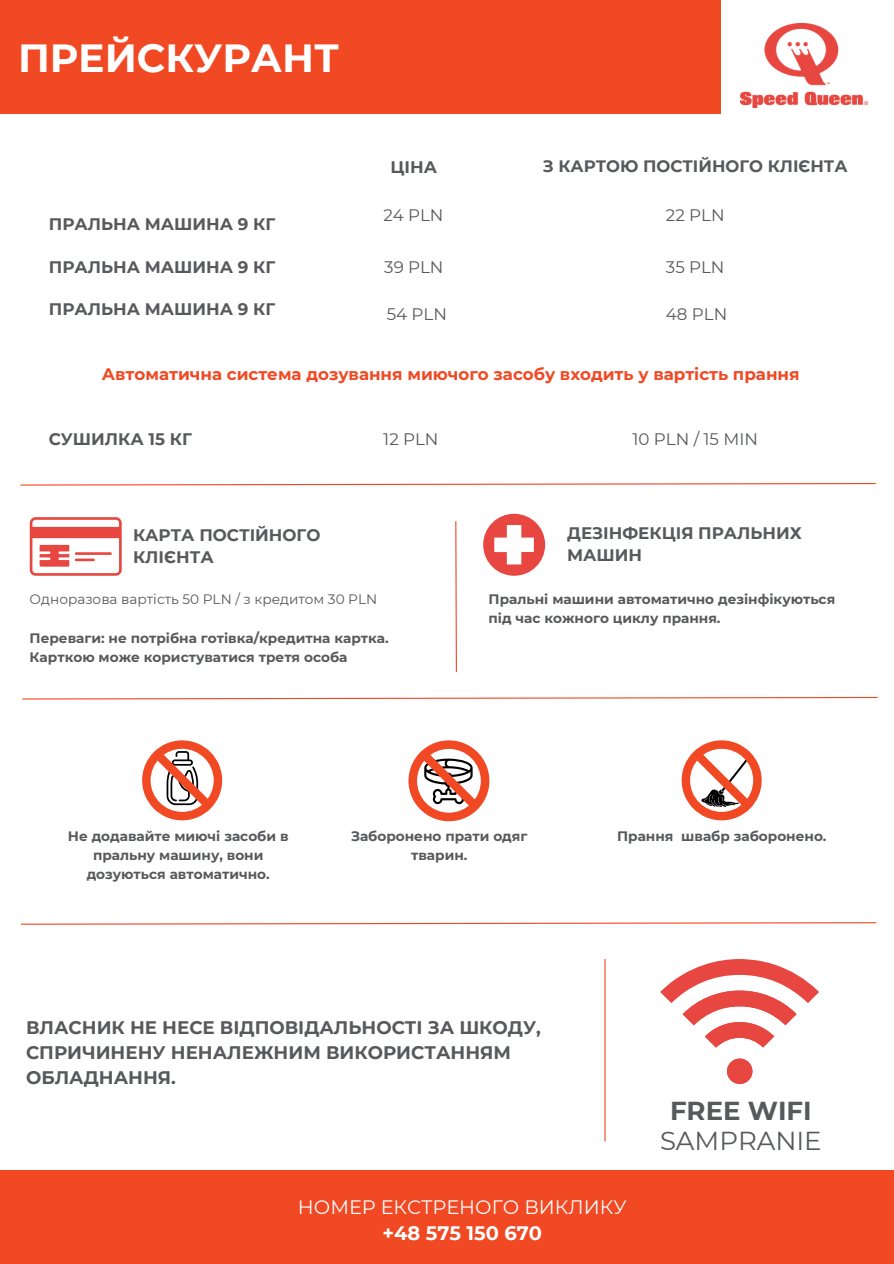
<style>
.page{position:relative;width:894px;height:1264px;background:#fff}
.page>*{position:absolute;margin:0;border:0;box-sizing:border-box;transform-origin:0 0}
.t1{font:700 39.15px "Montserrat";color:#fff}
.t2{font:25.95px "Montserrat";color:#58595b}
.t3{font:700 25.95px "Montserrat";color:#58595b}
.t4{font:19.5px "Montserrat";color:#fff}
.t5{font:700 19.5px "Montserrat";color:#fff}
.t6{font:700 18.15px/24.8px "Montserrat";color:#58595b}
.t7{font:700 16.65px/22.5px "Montserrat";color:#58595b}
.t8{font:700 16.65px "Montserrat";color:#f04923}
.t9{font:16.65px "Montserrat";color:#58595b}
.t10{font:700 16.5px "Montserrat";color:#58595b}
.t11{font:700 13.65px/19.2px "Montserrat";color:#58595b}
.t12{font:13.65px "Montserrat";color:#58595b}
</style>
<div class="page">
<img style="left:740px;top:24px;width:127px;height:83px">
<div style="left:0;top:0;width:720px;height:114px;background:#f04923"></div>
<svg style="left:20px;top:483px;width:856px;height:3px"></svg>
<svg style="left:455px;top:521px;width:2px;height:152px"></svg>
<svg style="left:483px;top:514px;width:62px;height:61px"></svg>
<svg style="left:30px;top:517px;width:92px;height:58px"></svg>
<svg style="left:22px;top:696px;width:856px;height:4px"></svg>
<svg style="left:660px;top:959px;width:158px;height:124px"></svg>
<div style="left:726px;top:1058px;width:26px;height:25px;background:#e74740;border-radius:50%"></div>
<svg style="left:681px;top:740px;width:80px;height:80px"></svg>
<svg style="left:408px;top:740px;width:81px;height:81px"></svg>
<svg style="left:142px;top:740px;width:80px;height:80px"></svg>
<svg style="left:21px;top:922px;width:856px;height:3px"></svg>
<hr style="left:604px;top:959px;width:1px;height:182px;background:#f04923">
<div style="left:0;top:1170px;width:893px;height:93px;background:#f04923"></div>
<p class="t1" style="left:18px;top:34px;width:322px">ПРЕЙСКУРАНТ</p>
<p class="t7" style="left:49px;top:213px;width:228px">ПРАЛЬНА МАШИНА 9 КГ</p>
<p class="t7" style="left:49px;top:255px;width:228px">ПРАЛЬНА МАШИНА 9 КГ</p>
<p class="t7" style="left:49px;top:297px;width:228px">ПРАЛЬНА МАШИНА 9 КГ</p>
<p class="t7" style="left:390px;top:156px;width:48px">ЦІНА</p>
<p class="t10" style="left:542px;top:156px;width:306px">З КАРТОЮ ПОСТІЙНОГО КЛІЄНТА</p>
<p class="t9" style="left:383px;top:204px;width:62px">24 PLN</p>
<p class="t9" style="left:384px;top:256px;width:61px">39 PLN</p>
<p class="t9" style="left:386px;top:304px;width:62px">54 PLN</p>
<p class="t9" style="left:665px;top:204px;width:60px">22 PLN</p>
<p class="t9" style="left:665px;top:256px;width:60px">35 PLN</p>
<p class="t9" style="left:665px;top:304px;width:63px">48 PLN</p>
<p class="t8" style="left:102px;top:363px;width:699px">Автоматична система дозування миючого засобу входить у вартість прання</p>
<p class="t7" style="left:49px;top:428px;width:145px">СУШИЛКА 15 КГ</p>
<p class="t9" style="left:383px;top:429px;width:57px">12 PLN</p>
<p class="t9" style="left:632px;top:429px;width:127px">10 PLN / 15 MIN</p>
<p class="t7" style="left:133px;top:523px;width:189px">КАРТА ПОСТІЙНОГО<br>КЛІЄНТА</p>
<p class="t7" style="left:567px;top:521px;width:236px">ДЕЗІНФЕКЦІЯ ПРАЛЬНИХ<br>МАШИН</p>
<p class="t11" style="left:488px;top:590px;width:348px">Пральні машини автоматично дезінфікуються під час кожного циклу прання.</p>
<p class="t12" style="left:30px;top:591px;width:349px">Одноразова вартість 50 PLN / з кредитом 30 PLN</p>
<p class="t11" style="left:30px;top:628px;width:360px">Переваги: не потрібна готівка/кредитна картка.<br>Карткою може користуватися третя особа</p>
<p class="t11" style="left:68px;top:826px;width:222px;text-align:center">Не додавайте миючі засоби в пральну машину, вони дозуються автоматично.</p>
<p class="t11" style="left:351px;top:826px;width:178px;text-align:center">Заборонено прати одяг тварин.</p>
<p class="t11" style="left:617px;top:826px;width:211px">Прання швабр заборонено.</p>
<p class="t6" style="left:26px;top:1015px;width:516px">ВЛАСНИК НЕ НЕСЕ ВІДПОВІДАЛЬНОСТІ ЗА ШКОДУ,<br>СПРИЧИНЕНУ НЕНАЛЕЖНИМ ВИКОРИСТАННЯМ<br>ОБЛАДНАННЯ.</p>
<p class="t4" style="left:298px;top:1194px;width:330px">НОМЕР ЕКСТРЕНОГО ВИКЛИКУ</p>
<p class="t5" style="left:382px;top:1221px;width:161px">+48 575 150 670</p>
<p class="t3" style="left:669px;top:1094px;width:143px">FREE WIFI</p>
<p class="t2" style="left:659px;top:1124px;width:163px">SAMPRANIE</p>
</div>
